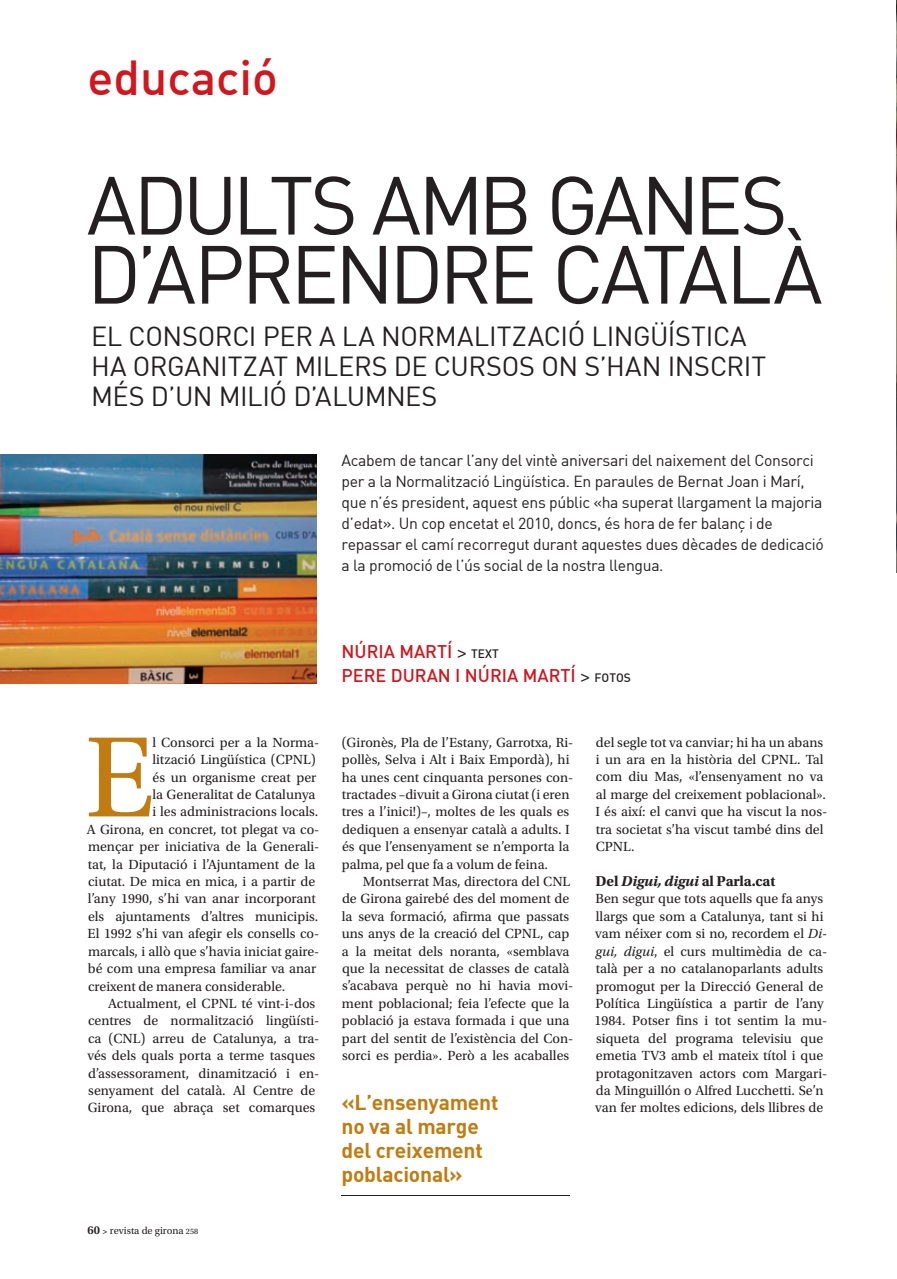
<style>
.page{position:relative;width:897px;height:1279px;background:#fff}
.page>*{position:absolute;margin:0;border:0;box-sizing:border-box;transform-origin:0 0}
.t1{font:120.6px "Utopia Std";color:#c27b11}
.t2{font:81px/69px "DIN";letter-spacing:-.05em;color:#231f20}
.t3{font:48px "DIN Medium Alternate";color:#d2161e}
.t4{font:27px/30px "DIN";letter-spacing:-.01em;color:#231f20}
.t5{font:21px/24px "DIN Bold";letter-spacing:-.01em;color:#c27b11}
.t6{font:18px/24px "DIN Medium Alternate";color:#d2161e}
.t7{font:15.75px/21px "DIN";letter-spacing:-.02em;color:#231f20}
.t8{font:700 15px "Utopia Std";letter-spacing:-.01em;color:#231f20}
.t9{font:13.95px/17.4px "Utopia Std";color:#231f20}
.t10{font:10.5px "Utopia Std";color:#231f20}
.s1{font-weight:600;font-size:12px}
.s2{font-weight:600;font-size:9px}
.s3{font-size:8.25px}
.s4{font-family:"Utopia Std";font-weight:600;color:#231f20}
.s5{font-size:12px;color:#231f20}
.s6{font-style:italic}
</style>
<div class="page">
<hr style="left:341px;top:1194px;width:228px;height:1px;background:#231f20">
<img style="left:0;top:455px;width:316px;height:228px">
<h3 class="t3" style="left:88px;top:47px;width:192px">educació</h3>
<h2 class="t2" style="left:87px;top:169px;width:737px">ADULTS AMB GANES<br>D’APRENDRE CATALÀ</h2>
<h3 class="t4" style="left:91px;top:321px;width:676px">EL CONSORCI PER A LA NORMALITZACIÓ LINGÜÍSTICA<br>HA ORGANITZAT MILERS DE CURSOS ON S’HAN INSCRIT<br>MÉS D’UN MILIÓ D’ALUMNES</h3>
<p class="t7" style="left:341px;top:449px;width:483px">Acabem de tancar l’any del vintè aniversari del naixement del Consorci per a la Normalització Lingüística. En paraules de Bernat Joan i Marí, que n’és president, aquest ens públic «ha superat llargament la majoria d’edat». Un cop encetat el 2010, doncs, és hora de fer balanç i de repassar el camí recorregut durant aquestes dues dècades de dedicació a la promoció de l’ús social de la nostra llengua.</p>
<h1 class="t1" style="left:85px;top:712px;width:71px">E</h1>
<p class="t9" style="left:152px;top:733px;width:168px">l Consorci per a la Norma-</p>
<p class="t9" style="left:152px;top:751px;width:165px">lització Lingüística (CPNL)</p>
<p class="t9" style="left:152px;top:768px;width:165px">és un organisme creat per</p>
<p class="t9" style="left:152px;top:785px;width:165px">la Generalitat de Catalunya</p>
<p class="t9" style="left:152px;top:803px;width:167px">i les administracions locals.</p>
<p class="t9" style="left:87px;top:820px;width:234px">A Girona, en concret, tot plegat va co-</p>
<p class="t9" style="left:88px;top:838px;width:233px">mençar per iniciativa de la Generali-</p>
<p class="t9" style="left:88px;top:855px;width:229px">tat, la Diputació i l’Ajuntament de la</p>
<p class="t9" style="left:88px;top:872px;width:229px">ciutat. De mica en mica, i a partir de</p>
<p class="t9" style="left:88px;top:890px;width:229px">l’any 1990, s’hi van anar incorporant</p>
<p class="t9" style="left:88px;top:907px;width:231px">els ajuntaments d’altres municipis.</p>
<p class="t9" style="left:87px;top:925px;width:233px">El 1992 s’hi van afegir els consells co-</p>
<p class="t9" style="left:88px;top:942px;width:233px">marcals, i allò que s’havia iniciat gaire-</p>
<p class="t9" style="left:88px;top:959px;width:230px">bé com una empresa familiar va anar</p>
<p class="t9" style="left:88px;top:977px;width:199px">creixent de manera considerable.</p>
<p class="t9" style="left:108px;top:994px;width:209px">Actualment, el CPNL té vint-i-dos</p>
<p class="t9" style="left:88px;top:1012px;width:233px">centres de normalització lingüísti-</p>
<p class="t9" style="left:88px;top:1029px;width:233px">ca (CNL) arreu de Catalunya, a tra-</p>
<p class="t9" style="left:87px;top:1046px;width:229px">vés dels quals porta a terme tasques</p>
<p class="t9" style="left:88px;top:1064px;width:233px">d’assessorament, dinamització i en-</p>
<p class="t9" style="left:88px;top:1081px;width:228px">senyament del català. Al Centre de</p>
<p class="t9" style="left:88px;top:1099px;width:229px">Girona, que abraça set comarques</p>
<p class="t10" style="left:88px;top:1224px;width:112px"><span class="s1">60</span> <span class="s2">&gt;</span> revista de girona <span class="s3">258</span></p>
<p class="t6" style="left:341px;top:639px;width:291px">NÚRIA MARTÍ <span class="s4">&gt;</span> <span class="s5">TEXT<br></span>PERE DURAN I NÚRIA MARTÍ <span class="s4">&gt;</span> <span class="s5">FOTOS</span></p>
<p class="t9" style="left:341px;top:733px;width:233px">(Gironès, Pla de l’Estany, Garrotxa, Ri&shy;pollès, Selva i Alt i Baix Empordà), hi ha unes cent cinquanta persones con&shy;tractades –divuit a Girona ciutat (i eren tres a l’inici!)–, moltes de les quals es dediquen a ensenyar català a adults. I és que l’ensenyament se n’emporta la palma, pel que fa a volum de feina.</p>
<p class="t9" style="left:342px;top:872px;width:233px;text-indent:21px">Montserrat Mas, directora del CNL de Girona gairebé des del moment de la seva formació, afirma que passats uns anys de la creació del CPNL, cap a la meitat dels noranta, «semblava que la necessitat de classes de català s’acabava perquè no hi havia movi&shy;ment poblacional; feia l’efecte que la població ja estava formada i que una part del sentit de l’existència del Con&shy;sorci es perdia». Però a les acaballes</p>
<h3 class="t5" style="left:341px;top:1089px;width:158px">«L’ensenyament no va al marge del creixement poblacional»</h3>
<p class="t9" style="left:595px;top:733px;width:233px">del segle tot va canviar; hi ha un abans i un ara en la història del CPNL. Tal com diu Mas, «l’ensenyament no va al marge del creixement poblacional».<br>I és així: el canvi que ha viscut la nos&shy;tra societat s’ha viscut també dins del<br>CPNL.</p>
<p class="t8" style="left:595px;top:872px;width:181px">Del <span class="s6">Digui, digui</span> al Parla.cat</p>
<p class="t9" style="left:594px;top:890px;width:234px">Ben segur que tots aquells que fa anys llargs que som a Catalunya, tant si hi vam néixer com si no, recordem el <span class="s6">Di&shy;gui, digui</span>, el curs multimèdia de ca&shy;talà per a no catalanoparlants adults promogut per la Direcció General de Política Lingüística a partir de l’any 1984. Potser fins i tot sentim la mu&shy;siqueta del programa televisiu que emetia TV3 amb el mateix títol i que protagonitzaven actors com Margari&shy;da Minguillón o Alfred Lucchetti. Se’n van fer moltes edicions, dels llibres de</p>
</div>
